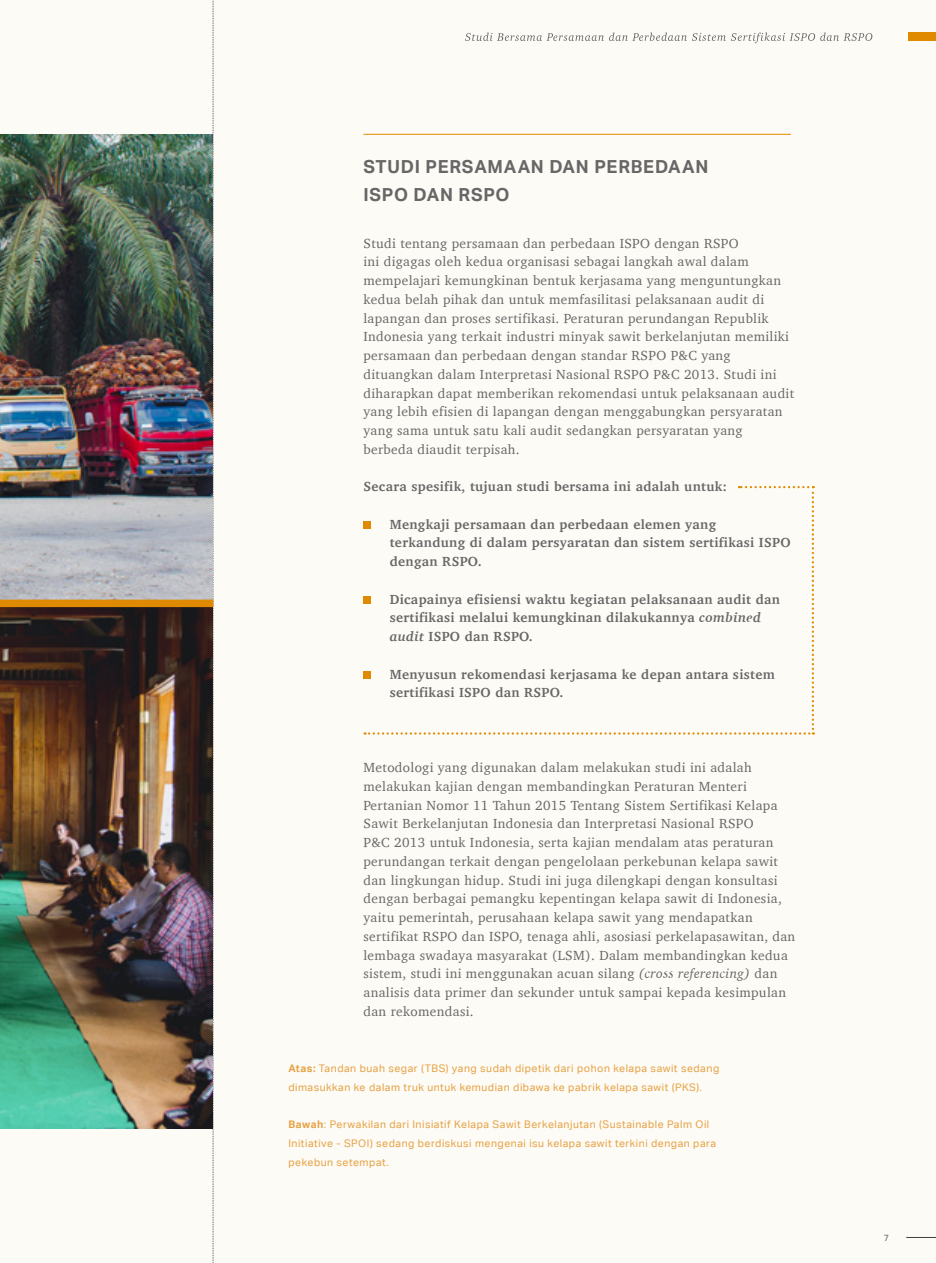
<style>
.page{position:relative;width:936px;height:1263px;background:#fff}
.page>*{position:absolute;margin:0;border:0;box-sizing:border-box;transform-origin:0 0}
.t1{font:700 18px/28px "Aktiv Grotesk Corp";letter-spacing:.04em;color:#676767}
.t2{font:13.5px/18.8px "Charter";letter-spacing:.025em;color:#676767}
.t3{font:700 13.5px/18.8px "Charter";letter-spacing:.025em;color:#676767}
.t4{font:10.5px/18.8px "Aktiv Grotesk Corp";letter-spacing:.05em;color:#e6a244}
.t5{font:9px "Aktiv Grotesk Corp";color:#676767}
.s1{font-style:italic}
.s2{font-weight:700}
</style>
<div class="page">
<div style="left:0;top:0;width:935px;height:1263px;background:#fdfbf6"></div>
<svg style="left:213px;top:0;width:1px;height:1263px"></svg>
<hr style="left:363px;top:134px;width:427px;height:1px;background:#df8a00">
<svg style="left:364px;top:486px;width:450px;height:249px"></svg>
<div style="left:363px;top:521px;width:8px;height:7px;background:#df8a00"></div>
<div style="left:363px;top:596px;width:8px;height:7px;background:#df8a00"></div>
<div style="left:363px;top:671px;width:8px;height:7px;background:#df8a00"></div>
<img style="left:0;top:135px;width:213px;height:993px">
<div style="left:0;top:600px;width:213px;height:7px;background:#df8a00"></div>
<div style="left:907px;top:32px;width:28px;height:9px;background:#df8a00"></div>
<svg style="left:906px;top:1237px;width:29px;height:1px"></svg>
<svg style="left:465px;top:33px;width:407px;height:10px"></svg>
<h1 class="t1" style="left:363px;top:152px;width:346px">STUDI PERSAMAAN DAN PERBEDAAN<br>ISPO DAN RSPO</h1>
<p class="t2" style="left:363px;top:233px;width:432px">Studi tentang persamaan dan perbedaan ISPO dengan RSPO<br>ini digagas oleh kedua organisasi sebagai langkah awal dalam mempelajari kemungkinan bentuk kerjasama yang menguntungkan kedua belah pihak dan untuk memfasilitasi pelaksanaan audit di lapangan dan proses sertifikasi. Peraturan perundangan Republik Indonesia yang terkait industri minyak sawit berkelanjutan memiliki persamaan dan perbedaan dengan standar RSPO P&amp;C yang dituangkan dalam Interpretasi Nasional RSPO P&amp;C 2013. Studi ini diharapkan dapat memberikan rekomendasi untuk pelaksanaan audit yang lebih efisien di lapangan dengan menggabungkan persyaratan yang sama untuk satu kali audit sedangkan persyaratan yang berbeda diaudit terpisah.</p>
<p class="t3" style="left:363px;top:477px;width:365px">Secara spesifik, tujuan studi bersama ini adalah untuk:</p>
<p class="t3" style="left:390px;top:514px;width:402px">Mengkaji persamaan dan perbedaan elemen yang terkandung di dalam persyaratan dan sistem sertifikasi ISPO dengan RSPO.</p>
<p class="t3" style="left:390px;top:589px;width:391px">Dicapainya efisiensi waktu kegiatan pelaksanaan audit dan sertifikasi melalui kemungkinan dilakukannya <span class="s1">combined audit</span> ISPO dan RSPO.</p>
<p class="t3" style="left:390px;top:664px;width:386px">Menyusun rekomendasi kerjasama ke depan antara sistem sertifikasi ISPO dan RSPO.</p>
<p class="t2" style="left:363px;top:758px;width:433px">Metodologi yang digunakan dalam melakukan studi ini adalah melakukan kajian dengan membandingkan Peraturan Menteri Pertanian Nomor 11 Tahun 2015 Tentang Sistem Sertifikasi Kelapa Sawit Berkelanjutan Indonesia dan Interpretasi Nasional RSPO<br>P&amp;C 2013 untuk Indonesia, serta kajian mendalam atas peraturan perundangan terkait dengan pengelolaan perkebunan kelapa sawit dan lingkungan hidup. Studi ini juga dilengkapi dengan konsultasi dengan berbagai pemangku kepentingan kelapa sawit di Indonesia, yaitu pemerintah, perusahaan kelapa sawit yang mendapatkan sertifikat RSPO dan ISPO, tenaga ahli, asosiasi perkelapasawitan, dan lembaga swadaya masyarakat (LSM). Dalam membandingkan kedua sistem, studi ini menggunakan acuan silang <span class="s1">(cross referencing)</span> dan analisis data primer dan sekunder untuk sampai kepada kesimpulan dan rekomendasi.</p>
<p class="t4" style="left:288px;top:1059px;width:432px"><span class="s2">Atas:</span> Tandan buah segar (TBS) yang sudah dipetik dari pohon kelapa sawit sedang dimasukkan ke dalam truk untuk kemudian dibawa ke pabrik kelapa sawit (PKS).</p>
<p class="t4" style="left:288px;top:1115px;width:429px"><span class="s2">Bawah</span>: Perwakilan dari Inisiatif Kelapa Sawit Berkelanjutan (Sustainable Palm Oil<br>Initiative - SPOI) sedang berdiskusi mengenai isu kelapa sawit terkini dengan para pekebun setempat.</p>
<p class="t5" style="left:883px;top:1232px;width:7px">7</p>
</div>
